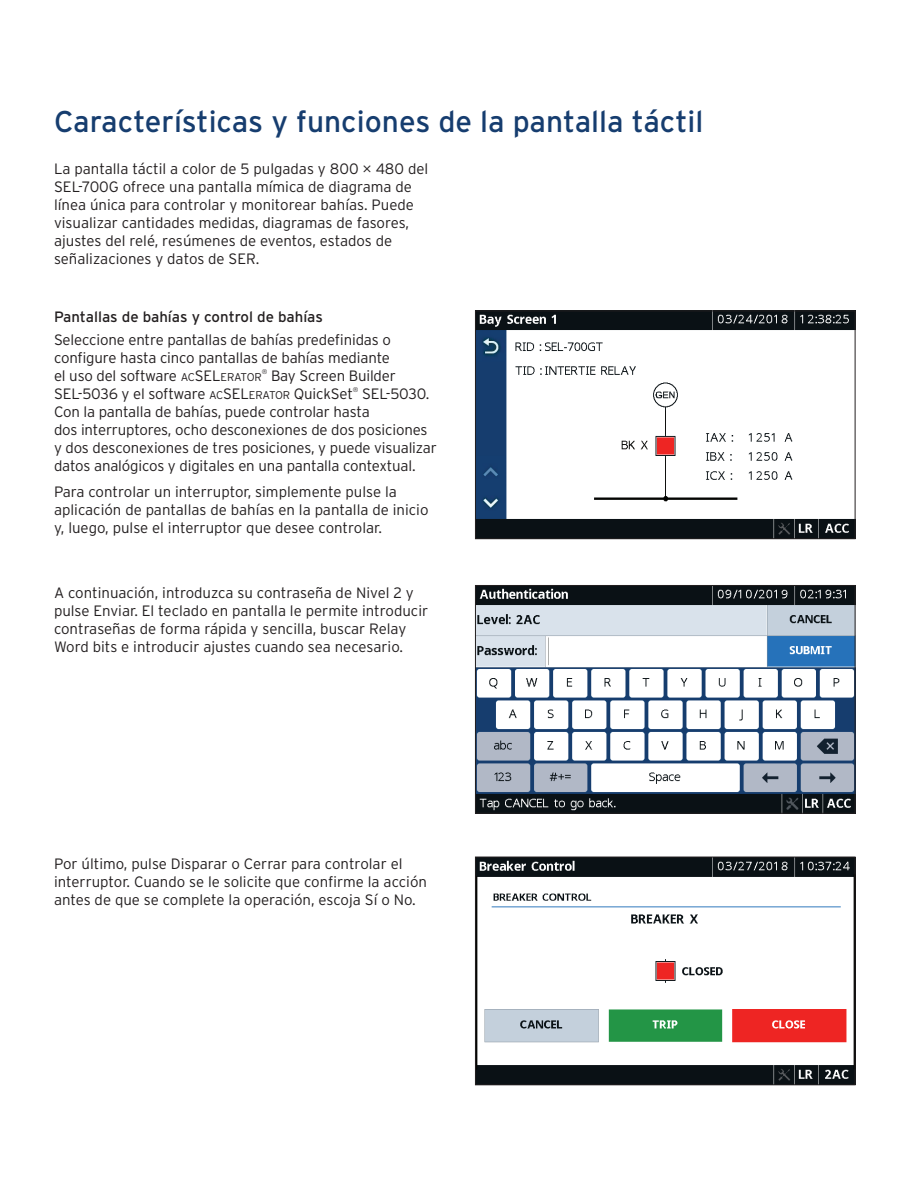
<style>
.page{position:relative;width:918px;height:1188px;background:#fff}
.page>*{position:absolute;margin:0;border:0;box-sizing:border-box;transform-origin:0 0}
.t1{font:30px "Interstate Poly";color:#163d6f}
.t2{font:300 15px/18px "Interstate Poly";letter-spacing:-.005em;color:#231f20}
.t3{font:15px "Interstate Poly";color:#231f20}
.t4{font:300 6.75px "Interstate Poly";color:#231f20}
.s1{font-size:11.25px}
</style>
<div class="page">
<img style="left:477px;top:587px;width:377px;height:225px">
<div style="left:475px;top:585px;width:381px;height:229px;border:1px solid #231f20"></div>
<img style="left:477px;top:859px;width:377px;height:224px">
<div style="left:475px;top:857px;width:381px;height:228px;border:1px solid #231f20"></div>
<img style="left:477px;top:312px;width:377px;height:225px">
<div style="left:475px;top:310px;width:381px;height:229px;border:1px solid #231f20"></div>
<h1 class="t1" style="left:54px;top:100px;width:651px">Características y funciones de la pantalla táctil</h1>
<p class="t2" style="left:54px;top:159px;width:376px">La pantalla táctil a color de 5 pulgadas y 800 480 del SEL‑700G ofrece una pantalla mímica de diagrama de línea única para controlar y monitorear bahías. Puede visualizar cantidades medidas, diagramas de fasores, ajustes del relé, resúmenes de eventos, estados de señalizaciones y datos de SER.</p>
<p class="t3" style="left:54px;top:306px;width:271px">Pantallas de bahías y control de bahías</p>
<p class="t2" style="left:54px;top:330px;width:339px;text-align:justify">Seleccione entre pantallas de bahías predefinidas o configure hasta cinco pantallas de bahías mediante el uso del software <span class="s1">AC</span>SEL<span class="s1">ERATOR</span></p>
<p class="t4" style="left:262px;top:367px;width:7px">®</p>
<p class="t2" style="left:54px;top:366px;width:343px;text-indent:217px">Bay Screen Builder<br>SEL‑5036 y el software <span class="s1">AC</span>SEL<span class="s1">ERATOR</span> QuickSet</p>
<p class="t4" style="left:353px;top:385px;width:7px">®</p>
<p class="t2" style="left:54px;top:384px;width:385px;text-indent:308px">SEL‑5030.<br>Con la pantalla de bahías, puede controlar hasta<br>dos interruptores, ocho desconexiones de dos posiciones y dos desconexiones de tres posiciones, y puede visualizar datos analógicos y digitales en una pantalla contextual.</p>
<p class="t2" style="left:54px;top:481px;width:376px">Para controlar un interruptor, simplemente pulse la aplicación de pantallas de bahías en la pantalla de inicio y, luego, pulse el interruptor que desee controlar.</p>
<p class="t2" style="left:54px;top:583px;width:376px">A continuación, introduzca su contraseña de Nivel 2 y pulse Enviar. El teclado en pantalla le permite introducir contraseñas de forma rápida y sencilla, buscar Relay Word bits e introducir ajustes cuando sea necesario.</p>
<p class="t2" style="left:54px;top:853px;width:375px">Por último, pulse Disparar o Cerrar para controlar el interruptor. Cuando se le solicite que confirme la acción antes de que se complete la operación, escoja Sí o No.</p>
</div>
